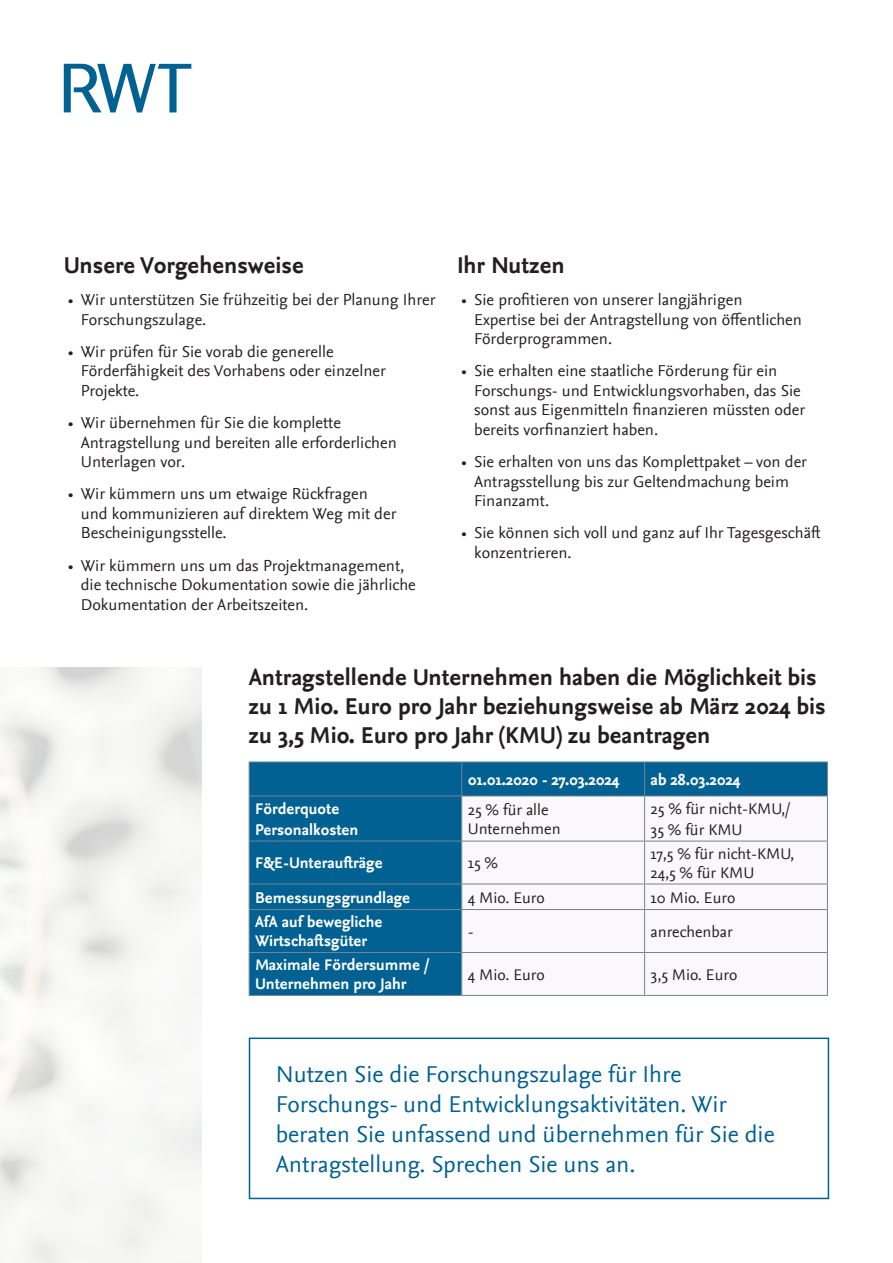
<style>
.page{position:relative;width:893px;height:1263px;background:#fff}
.page>*{position:absolute;margin:0;border:0;box-sizing:border-box;transform-origin:0 0}
.Aufzählung{font:700 24px/28.8px "Nexus Sans OT";color:#231f20}
.Aufzählung-2{font:24px/30px "Nexus Sans OT";color:#006192}
.t1{font:16.5px/19.5px "Nexus Sans OT";color:#231f20}
.Aufzählung-3{font:700 16.5px "Nexus Sans OT";letter-spacing:-.005em;color:#fff}
.Aufzählung-4{font:700 16.2px/19.2px "Nexus Sans OT";color:#fff}
.Aufzählung-5{font:16.2px/19.2px "Nexus Sans OT";color:#231f20}
</style>
<div class="page">
<svg style="left:0;top:668px;width:202px;height:595px;fill:#f6f7f5"></svg>
<div style="left:250px;top:763px;width:577px;height:232px;background:#006192"></div>
<svg style="left:462px;top:797px;width:365px;height:198px"></svg>
<hr style="left:249px;top:762px;width:213px;height:1px;background:#748593">
<hr style="left:249px;top:762px;width:1px;height:34px;background:#748593">
<hr style="left:462px;top:762px;width:183px;height:1px;background:#748593">
<hr style="left:461px;top:762px;width:1px;height:34px;background:#748593">
<hr style="left:645px;top:762px;width:183px;height:1px;background:#748593">
<hr style="left:644px;top:762px;width:1px;height:34px;background:#748593">
<hr style="left:827px;top:762px;width:1px;height:34px;background:#748593">
<hr style="left:249px;top:796px;width:213px;height:1px;background:#748593">
<hr style="left:249px;top:796px;width:1px;height:45px;background:#748593">
<hr style="left:462px;top:796px;width:183px;height:1px;background:#748593">
<hr style="left:461px;top:796px;width:1px;height:45px;background:#748593">
<hr style="left:645px;top:796px;width:183px;height:1px;background:#748593">
<hr style="left:644px;top:796px;width:1px;height:45px;background:#748593">
<hr style="left:827px;top:796px;width:1px;height:45px;background:#748593">
<hr style="left:249px;top:841px;width:213px;height:1px;background:#748593">
<hr style="left:249px;top:841px;width:1px;height:43px;background:#748593">
<hr style="left:462px;top:841px;width:183px;height:1px;background:#748593">
<hr style="left:461px;top:841px;width:1px;height:43px;background:#748593">
<hr style="left:645px;top:841px;width:183px;height:1px;background:#748593">
<hr style="left:644px;top:841px;width:1px;height:43px;background:#748593">
<hr style="left:827px;top:841px;width:1px;height:43px;background:#748593">
<hr style="left:249px;top:884px;width:213px;height:1px;background:#748593">
<svg style="left:249px;top:884px;width:1px;height:25px"></svg>
<hr style="left:462px;top:884px;width:183px;height:1px;background:#748593">
<svg style="left:461px;top:884px;width:1px;height:25px"></svg>
<hr style="left:645px;top:884px;width:183px;height:1px;background:#748593">
<svg style="left:644px;top:884px;width:1px;height:25px"></svg>
<svg style="left:827px;top:884px;width:1px;height:25px"></svg>
<hr style="left:249px;top:909px;width:213px;height:1px;background:#748593">
<hr style="left:249px;top:910px;width:1px;height:42px;background:#748593">
<hr style="left:462px;top:909px;width:183px;height:1px;background:#748593">
<hr style="left:461px;top:910px;width:1px;height:42px;background:#748593">
<hr style="left:645px;top:909px;width:183px;height:1px;background:#748593">
<hr style="left:644px;top:910px;width:1px;height:42px;background:#748593">
<hr style="left:827px;top:910px;width:1px;height:42px;background:#748593">
<hr style="left:249px;top:952px;width:213px;height:1px;background:#748593">
<hr style="left:249px;top:953px;width:1px;height:42px;background:#748593">
<hr style="left:462px;top:952px;width:183px;height:1px;background:#748593">
<hr style="left:461px;top:953px;width:1px;height:42px;background:#748593">
<hr style="left:645px;top:952px;width:183px;height:1px;background:#748593">
<hr style="left:644px;top:953px;width:1px;height:42px;background:#748593">
<hr style="left:827px;top:953px;width:1px;height:42px;background:#748593">
<hr style="left:249px;top:995px;width:213px;height:1px;background:#748593">
<hr style="left:462px;top:995px;width:183px;height:1px;background:#748593">
<hr style="left:645px;top:995px;width:183px;height:1px;background:#748593">
<div style="left:249px;top:1037px;width:580px;height:162px;border:2px solid #006192"></div>
<svg style="left:64px;top:64px;width:127px;height:48px"></svg>
<p class="Aufzählung" style="left:64px;top:251px;width:242px">Unsere Vorgehensweise</p>
<p class="t1" style="left:81px;top:290px;width:356px;text-indent:-13px">• Wir unterstützen Sie frühzeitig bei der Planung Ihrer<br>Forschungszulage.</p>
<p class="t1" style="left:81px;top:342px;width:307px;text-indent:-13px">• Wir prüfen für Sie vorab die generelle<br>Förderfähigkeit des Vorhabens oder einzelner<br>Projekte.</p>
<p class="t1" style="left:81px;top:413px;width:318px;text-indent:-13px">• Wir übernehmen für Sie die komplette<br>Antragstellung und bereiten alle erforderlichen<br>Unterlagen vor.</p>
<p class="t1" style="left:81px;top:485px;width:317px;text-indent:-13px">• Wir kümmern uns um etwaige Rückfragen und kommunizieren auf direktem Weg mit der<br>Bescheinigungsstelle.</p>
<p class="t1" style="left:81px;top:556px;width:337px;text-indent:-13px">• Wir kümmern uns um das Projektmanagement, die technische Dokumentation sowie die jährliche<br>Dokumentation der Arbeitszeiten.</p>
<p class="Aufzählung" style="left:457px;top:251px;width:109px">Ihr Nutzen</p>
<p class="t1" style="left:474px;top:290px;width:329px;text-indent:-13px">• Sie profitieren von unserer langjährigen<br>Expertise bei der Antragstellung von öffentlichen<br>Förderprogrammen.</p>
<p class="t1" style="left:474px;top:362px;width:332px;text-indent:-13px">• Sie erhalten eine staatliche Förderung für ein Forschungs- und Entwicklungsvorhaben, das Sie sonst aus Eigenmitteln finanzieren müssten oder bereits vorfinanziert haben.</p>
<p class="t1" style="left:474px;top:452px;width:334px;text-indent:-13px">• Sie erhalten von uns das Komplettpaket – von der<br>Antragsstellung bis zur Geltendmachung beim<br>Finanzamt.</p>
<p class="t1" style="left:474px;top:524px;width:348px;text-indent:-13px">• Sie können sich voll und ganz auf Ihr Tagesgeschäft konzentrieren.</p>
<p class="Aufzählung" style="left:249px;top:664px;width:579px">Antragstellende Unternehmen haben die Möglichkeit bis zu 1 Mio. Euro pro Jahr beziehungsweise ab März 2024 bis zu 3,5 Mio. Euro pro Jahr (KMU) zu beantragen</p>
<p class="Aufzählung-3" style="left:468px;top:770px;width:153px">01.01.2020 - 27.03.2024</p>
<p class="Aufzählung-3" style="left:651px;top:770px;width:91px">ab 28.03.2024</p>
<p class="Aufzählung-4" style="left:255px;top:800px;width:86px">Förderquote</p>
<p class="Aufzählung-4" style="left:255px;top:821px;width:105px">Personalkosten</p>
<p class="Aufzählung-5" style="left:468px;top:800px;width:94px">25 % für alle<br>Unternehmen</p>
<p class="Aufzählung-5" style="left:651px;top:799px;width:141px">25 % für nicht-KMU,/</p>
<p class="Aufzählung-5" style="left:651px;top:821px;width:94px">35 % für KMU</p>
<p class="Aufzählung-4" style="left:255px;top:854px;width:129px">F&amp;E-Unteraufträge</p>
<p class="Aufzählung-5" style="left:468px;top:854px;width:32px">15 %</p>
<p class="Aufzählung-5" style="left:651px;top:844px;width:145px">17,5 % für nicht-KMU,<br>24,5 % für KMU</p>
<p class="Aufzählung-4" style="left:255px;top:888px;width:156px">Bemessungsgrundlage</p>
<p class="Aufzählung-5" style="left:468px;top:888px;width:79px">4 Mio. Euro</p>
<p class="Aufzählung-5" style="left:651px;top:888px;width:86px">10 Mio. Euro</p>
<p class="Aufzählung-4" style="left:255px;top:913px;width:129px">AfA auf bewegliche<br>Wirtschaftsgüter</p>
<p class="Aufzählung-5" style="left:468px;top:922px;width:8px">-</p>
<p class="Aufzählung-5" style="left:651px;top:922px;width:83px">anrechenbar</p>
<p class="Aufzählung-4" style="left:255px;top:956px;width:176px">Maximale Fördersumme /<br>Unternehmen pro Jahr</p>
<p class="Aufzählung-5" style="left:468px;top:965px;width:79px">4 Mio. Euro</p>
<p class="Aufzählung-5" style="left:651px;top:965px;width:88px">3,5 Mio. Euro</p>
<p class="Aufzählung-2" style="left:276px;top:1060px;width:500px">Nutzen Sie die Forschungszulage für Ihre Forschungs- und Entwicklungsaktivitäten. Wir beraten Sie unfassend und übernehmen für Sie die Antragstellung. Sprechen Sie uns an.</p>
</div>
